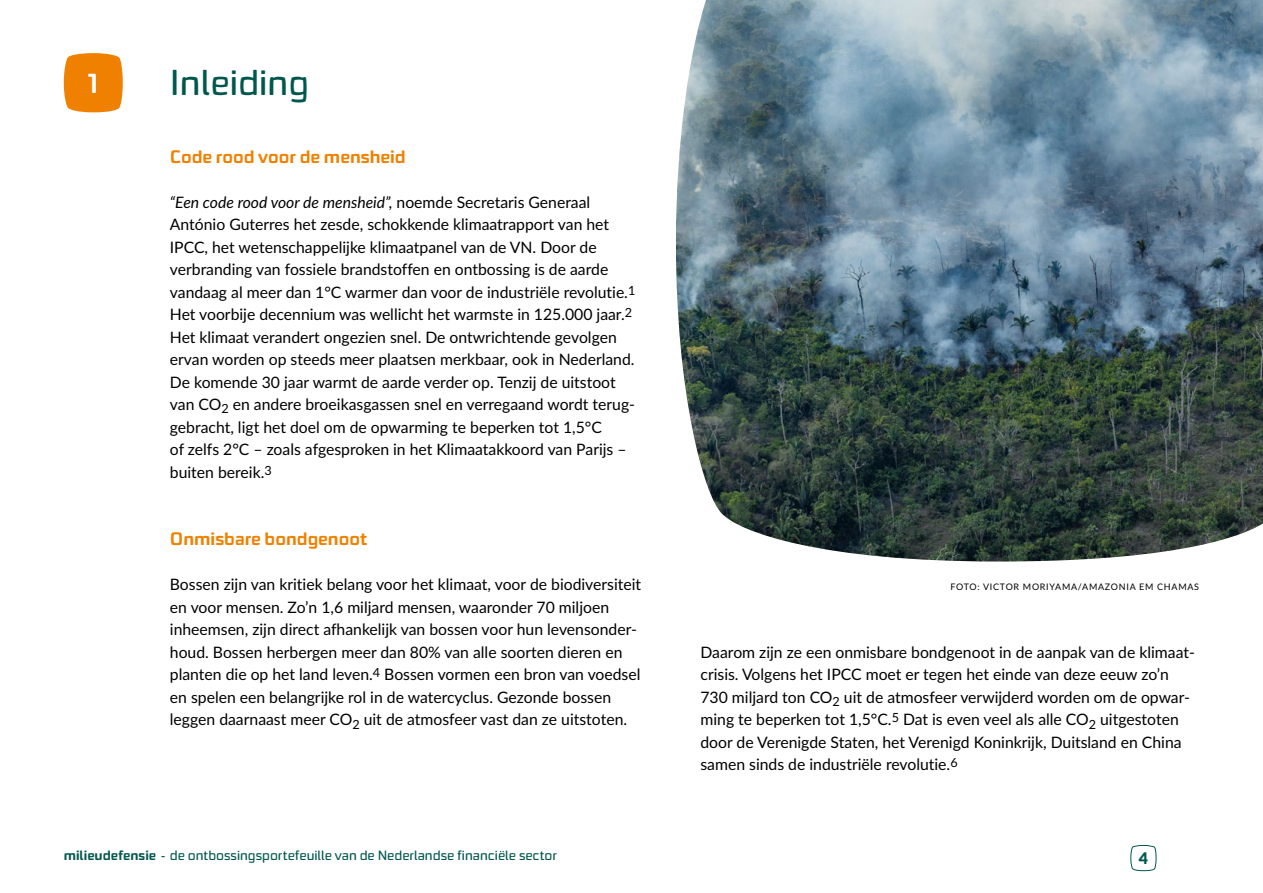
<style>
.page{position:relative;width:1263px;height:893px;background:#fff}
.page>*{position:absolute;margin:0;border:0;box-sizing:border-box;transform-origin:0 0}
.t1{font:38.55px "Taca Pro";color:#fff}
.t2{font:36px "Taca Pro";color:#02574d}
.t3{font:700 18px "Taca Pro";color:#f08100}
.t4{font:900 16.05px "Lato";color:#02574d}
.t5{font:15.75px/22.5px "Lato";color:#000}
.t6{font:13.5px "Taca Pro";color:#02574d}
.t7{font:9px "Lato";letter-spacing:.08em;color:#000}
.s1{font-style:italic}
.s2{font-weight:700}
</style>
<div class="page">
<svg style="left:64px;top:53px;width:59px;height:59px;background:#f18b14"></svg>
<img style="left:676px;top:0;width:587px;height:561px">
<svg style="left:1130px;top:845px;width:27px;height:26px"></svg>
<h1 class="t1" style="left:87px;top:54px;width:14px">1</h1>
<h2 class="t2" style="left:170px;top:59px;width:141px">Inleiding</h2>
<p class="t3" style="left:170px;top:144px;width:237px">Code rood voor de mensheid</p>
<p class="t5" style="left:170px;top:190px;width:467px"><span class="s1">“Een code rood voor de mensheid”,</span> noemde Secretaris Generaal António Guterres het zesde, schokkende klimaatrapport van het IPCC, het wetenschappelijke klimaatpanel van de VN. Door de verbranding van fossiele brandstoffen en ontbossing is de aarde vandaag al meer dan 1°C warmer dan voor de industriële revolutie.<sup>1<br></sup>Het voorbije decennium was wellicht het warmste in 125.000 jaar.<sup>2<br></sup>Het klimaat verandert ongezien snel. De ontwrichtende gevolgen ervan worden op steeds meer plaatsen merkbaar, ook in Nederland.<br>De komende 30 jaar warmt de aarde verder op. Tenzij de uitstoot van CO<sub>2</sub> en andere broeikasgassen snel en verregaand wordt terug&shy;gebracht, ligt het doel om de opwarming te beperken tot 1,5°C<br>of zelfs 2°C – zoals afgesproken in het Klimaatakkoord van Parijs – buiten bereik.<sup>3</sup></p>
<p class="t3" style="left:170px;top:526px;width:199px">Onmisbare bondgenoot</p>
<p class="t5" style="left:170px;top:573px;width:473px">Bossen zijn van kritiek belang voor het klimaat, voor de biodiversiteit en voor mensen. Zo’n 1,6 miljard mensen, waaronder 70 miljoen inheemsen, zijn direct afhankelijk van bossen voor hun levensonder&shy;houd. Bossen herbergen meer dan 80% van alle soorten dieren en planten die op het land leven.<sup>4</sup> Bossen vormen een bron van voedsel en spelen een belangrijke rol in de watercyclus. Gezonde bossen leggen daarnaast meer CO<sub>2</sub> uit de atmosfeer vast dan ze uitstoten.</p>
<p class="t7" style="left:950px;top:581px;width:250px">FOTO: VICTOR MORIYAMA/AMAZONIA EM CHAMAS</p>
<p class="t5" style="left:700px;top:640px;width:496px">Daarom zijn ze een onmisbare bondgenoot in de aanpak van de klimaat&shy;crisis. Volgens het IPCC moet er tegen het einde van deze eeuw zo’n 730 miljard ton CO<sub>2</sub> uit de atmosfeer verwijderd worden om de opwar&shy;ming te beperken tot 1,5°C.<sup>5</sup> Dat is even veel als alle CO<sub>2</sub> uitgestoten door de Verenigde Staten, het Verenigd Koninkrijk, Duitsland en China samen sinds de industriële revolutie.<sup>6</sup></p>
<p class="t6" style="left:64px;top:847px;width:495px"><span class="s2">milieudefensie</span> - de ontbossingsportefeuille van de Nederlandse financiële sector</p>
<p class="t4" style="left:1139px;top:846px;width:11px">4</p>
</div>
